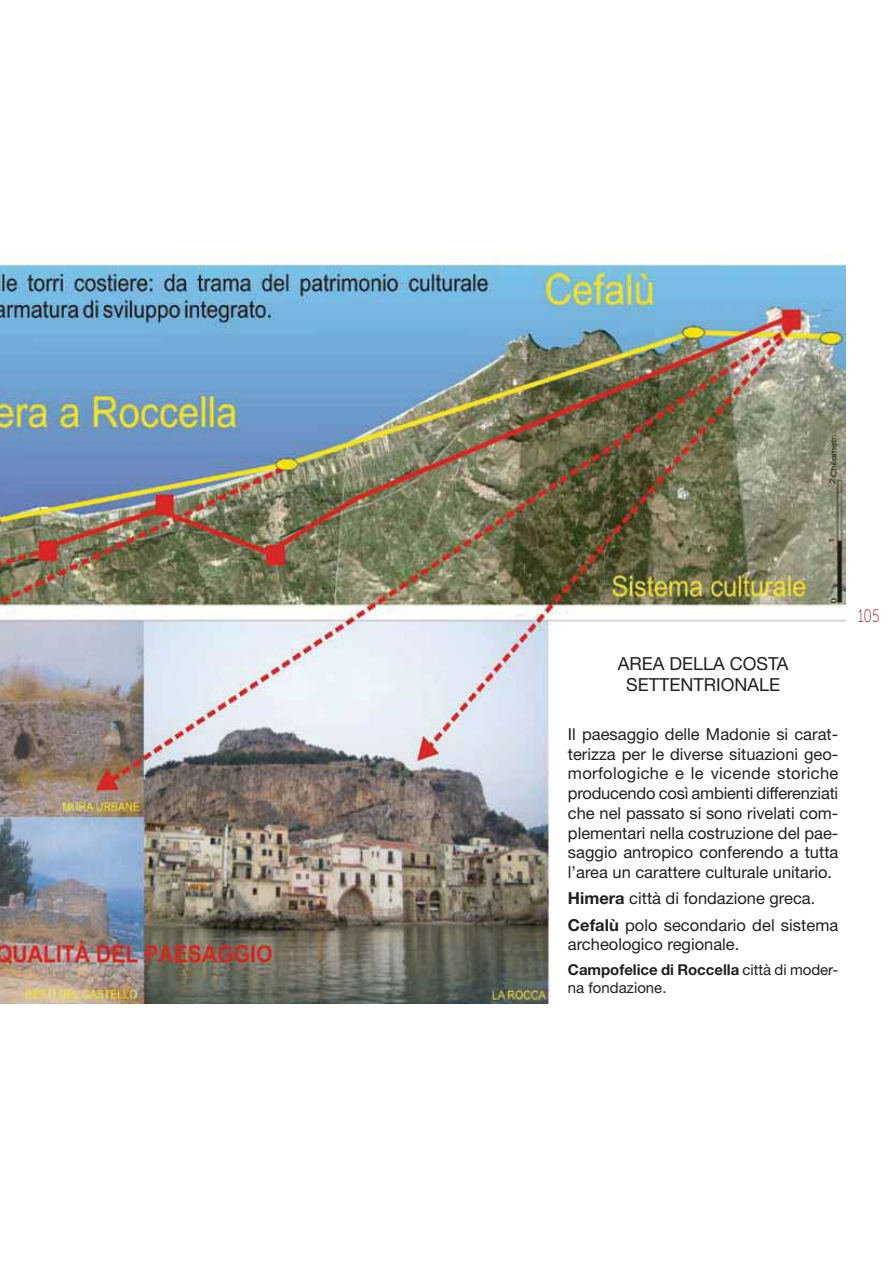
<style>
.page{position:relative;width:893px;height:1263px;background:#fff}
.page>*{position:absolute;margin:0;border:0;box-sizing:border-box;transform-origin:0 0}
.t1{font:18px/21px "Helvetica Neue LT Std";color:#231f20;text-align:center}
.t2{font:18px "Museo Sans 100";color:#991b24;scale:.75 1}
.t3{font:16.5px/19.8px "Helvetica Neue LT Std";color:#231f20;text-align:justify}
.t4{font:15px/18px "Helvetica Neue LT Std";color:#231f20}
.s1{font-weight:700}
</style>
<div class="page">
<img style="left:0;top:262px;width:845px;height:741px">
<div style="left:560px;top:647px;width:293px;height:373px;background:#fff"></div>
<p class="t1" style="left:618px;top:655px;width:172px">AREA DELLA COSTA<br>SETTENTRIONALE</p>
<p class="t3" style="left:568px;top:725px;width:272px">Il paesaggio delle Madonie si carat&shy;terizza per le diverse situazioni geo&shy;morfologiche e le vicende storiche producendo così ambienti differenziati che nel passato si sono rivelati com&shy;plementari nella costruzione del pae&shy;saggio antropico conferendo a tutta l’area un carattere culturale unitario.</p>
<p class="t3" style="left:568px;top:887px;width:272px;line-height:26.1px"><span class="s1">Himera</span> città di fondazione greca.<br><span class="s1">Cefalù</span> polo secondario del sistema</p>
<p class="t3" style="left:568px;top:936px;width:173px">archeologico regionale.</p>
<p class="t4" style="left:568px;top:962px;width:272px"><span class="s1">Campofelice di Roccella</span> città di moder&shy;na fondazione.</p>
<p class="t2" style="left:858px;top:610px;width:31px">105</p>
</div>
